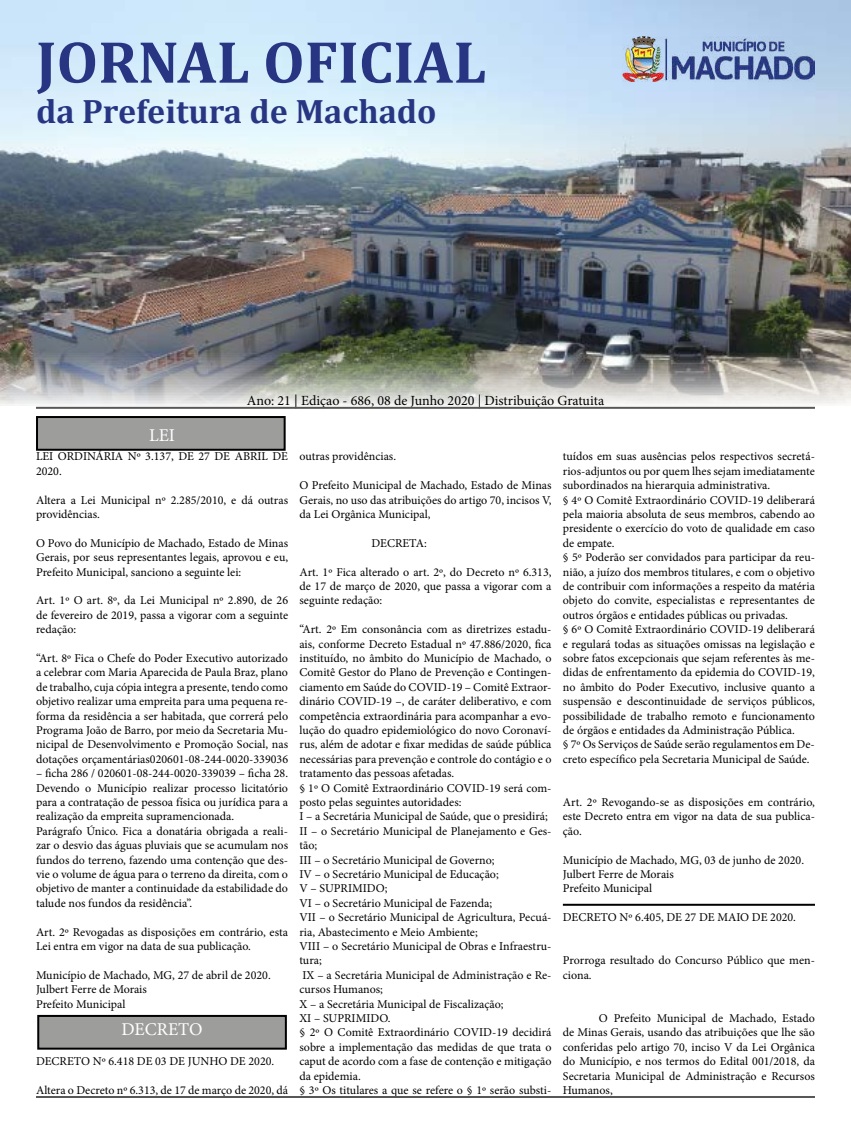
<style>
.page{position:relative;width:851px;height:1134px;background:#fff}
.page>*{position:absolute;margin:0;border:0;box-sizing:border-box;transform-origin:0 0}
.t1{font:700 60px "Cambria";color:#283583}
.t2{font:700 34px "Cambria";color:#283583}
.t3{font:18px "Minion Pro";color:#fff}
.t4{font:14px "Minion Pro";color:#000}
.t5{font:12px/14.4px "Minion Pro";color:#000}
</style>
<div class="page">
<img style="left:0;top:0;width:850px;height:405px">
<img style="left:622px;top:36px;width:192px;height:45px">
<hr style="left:36px;top:407px;width:778px;height:2px;background:#575756">
<div style="left:37px;top:417px;width:247px;height:33px;background:#9d9d9c"></div>
<div style="left:36px;top:416px;width:249px;height:35px;border:2px solid #000"></div>
<div style="left:38px;top:1016px;width:248px;height:33px;background:#9d9d9c"></div>
<div style="left:37px;top:1015px;width:250px;height:35px;border:2px solid #000"></div>
<hr style="left:36px;top:1096px;width:778px;height:2px;background:#575756">
<hr style="left:562px;top:904px;width:252px;height:2px;background:#000">
<h1 class="t1" style="left:36px;top:20px;width:452px">JORNAL OFICIAL</h1>
<h2 class="t2" style="left:36px;top:88px;width:402px">da Prefeitura de Machado</h2>
<h3 class="t3" style="left:149px;top:423px;width:28px">LEI</h3>
<p class="t4" style="left:247px;top:391px;width:359px">Ano: 21 | Ediçao - 686, 08 de Junho 2020 | Distribuição Gratuita</p>
<p class="t5" style="left:36px;top:449px;width:253px">LEI ORDINÁRIA Nº 3.137, DE 27 DE ABRIL DE<br>2020.</p>
<p class="t5" style="left:36px;top:492px;width:253px">Altera a Lei Municipal nº 2.285/2010, e dá outras providências.</p>
<p class="t5" style="left:36px;top:536px;width:253px;text-align:justify">O Povo do Município de Machado, Estado de Minas Gerais, por seus representantes legais, aprovou e eu, Prefeito Municipal, sanciono a seguinte lei:</p>
<p class="t5" style="left:36px;top:593px;width:253px;text-align:justify">Art. 1º O art. 8º, da Lei Municipal nº 2.890, de 26 de fevereiro de 2019, passa a vigorar com a seguinte redação:</p>
<p class="t5" style="left:36px;top:651px;width:253px;text-align:justify">“Art. 8º Fica o Chefe do Poder Executivo autorizado a celebrar com Maria Aparecida de Paula Braz, plano de trabalho, cuja cópia integra a presente, tendo como objetivo realizar uma empreita para uma pequena re&shy;forma da residência a ser habitada, que correrá pelo Programa João de Barro, por meio da Secretaria Mu&shy;nicipal de Desenvolvimento e Promoção Social, nas dotações orçamentárias020601-08-244-0020-339036</p>
<p class="t5" style="left:36px;top:766px;width:253px">– ficha 286 / 020601-08-244-0020-339039 – ficha 28.<br>Devendo o Município realizar processo licitatório para a contratação de pessoa física ou jurídica para a realização da empreita supramencionada.<br>Parágrafo Único. Fica a donatária obrigada a reali&shy;zar o desvio das águas pluviais que se acumulam nos fundos do terreno, fazendo uma contenção que des&shy;vie o volume de água para o terreno da direita, com o objetivo de manter a continuidade da estabilidade do talude nos fundos da residência”.</p>
<p class="t5" style="left:36px;top:924px;width:253px">Art. 2º Revogadas as disposições em contrário, esta<br>Lei entra em vigor na data de sua publicação.</p>
<p class="t5" style="left:36px;top:968px;width:236px">Município de Machado, MG, 27 de abril de 2020.<br>Julbert Ferre de Morais<br>Prefeito Municipal</p>
<h3 class="t3" style="left:121px;top:1017px;width:82px">DECRETO</h3>
<p class="t5" style="left:36px;top:1054px;width:240px">DECRETO Nº 6.418 DE 03 DE JUNHO DE 2020.</p>
<p class="t5" style="left:36px;top:1083px;width:253px">Altera o Decreto nº 6.313, de 17 de março de 2020, dá</p>
<p class="t5" style="left:299px;top:449px;width:98px">outras providências.</p>
<p class="t5" style="left:299px;top:478px;width:253px;text-align:justify">O Prefeito Municipal de Machado, Estado de Minas Gerais, no uso das atribuições do artigo 70, incisos V, da Lei Orgânica Municipal,</p>
<p class="t5" style="left:371px;top:536px;width:57px">DECRETA:</p>
<p class="t5" style="left:299px;top:564px;width:253px;text-align:justify">Art. 1º Fica alterado o art. 2º, do Decreto nº 6.313, de 17 de março de 2020, que passa a vigorar com a seguinte redação:</p>
<p class="t5" style="left:299px;top:622px;width:253px">“Art. 2º Em consonância com as diretrizes estadu&shy;ais, conforme Decreto Estadual nº 47.886/2020, fica instituído, no âmbito do Município de Machado, o Comitê Gestor do Plano de Prevenção e Contingen&shy;ciamento em Saúde do COVID-19 – Comitê Extraor&shy;dinário COVID-19 –, de caráter deliberativo, e com competência extraordinária para acompanhar a evo&shy;lução do quadro epidemiológico do novo Coronaví&shy;rus, além de adotar e fixar medidas de saúde pública necessárias para prevenção e controle do contágio e o tratamento das pessoas afetadas.<br>§ 1º O Comitê Extraordinário COVID-19 será com&shy;posto pelas seguintes autoridades:<br>I – a Secretária Municipal de Saúde, que o presidirá; II – o Secretário Municipal de Planejamento e Ges&shy;tão;<br>III – o Secretário Municipal de Governo;<br>IV – o Secretário Municipal de Educação;<br>V – SUPRIMIDO;<br>VI – o Secretário Municipal de Fazenda;<br>VII – o Secretário Municipal de Agricultura, Pecuá&shy;ria, Abastecimento e Meio Ambiente;<br>VIII – o Secretário Municipal de Obras e Infraestru&shy;tura;<br>IX – a Secretária Municipal de Administração e Re&shy;cursos Humanos;<br>X – a Secretária Municipal de Fiscalização;<br>XI – SUPRIMIDO.<br>§ 2º O Comitê Extraordinário COVID-19 decidirá sobre a implementação das medidas de que trata o caput de acordo com a fase de contenção e mitigação da epidemia.<br>§ 3º Os titulares a que se refere o § 1º serão substi-</p>
<p class="t5" style="left:562px;top:449px;width:253px">tuídos em suas ausências pelos respectivos secretá&shy;rios-adjuntos ou por quem lhes sejam imediatamente subordinados na hierarquia administrativa.<br>§ 4º O Comitê Extraordinário COVID-19 deliberará pela maioria absoluta de seus membros, cabendo ao presidente o exercício do voto de qualidade em caso de empate.<br>§ 5º Poderão ser convidados para participar da reu&shy;nião, a juízo dos membros titulares, e com o objetivo de contribuir com informações a respeito da matéria objeto do convite, especialistas e representantes de outros órgãos e entidades públicas ou privadas.<br>§ 6º O Comitê Extraordinário COVID-19 deliberará e regulará todas as situações omissas na legislação e sobre fatos excepcionais que sejam referentes às me&shy;didas de enfrentamento da epidemia do COVID-19, no âmbito do Poder Executivo, inclusive quanto a suspensão e descontinuidade de serviços públicos, possibilidade de trabalho remoto e funcionamento de órgãos e entidades da Administração Pública.<br>§ 7º Os Serviços de Saúde serão regulamentos em De&shy;creto específico pela Secretaria Municipal de Saúde.</p>
<p class="t5" style="left:562px;top:795px;width:253px;text-align:justify">Art. 2º Revogando-se as disposições em contrário, este Decreto entra em vigor na data de sua publica&shy;ção.</p>
<p class="t5" style="left:562px;top:852px;width:243px">Município de Machado, MG, 03 de junho de 2020.<br>Julbert Ferre de Morais<br>Prefeito Municipal</p>
<p class="t5" style="left:562px;top:910px;width:235px">DECRETO Nº 6.405, DE 27 DE MAIO DE 2020.</p>
<p class="t5" style="left:562px;top:953px;width:253px">Prorroga resultado do Concurso Público que men&shy;ciona.</p>
<p class="t5" style="left:562px;top:1011px;width:253px;text-align:justify;text-indent:36px">O Prefeito Municipal de Machado, Estado de Minas Gerais, usando das atribuições que lhe são conferidas pelo artigo 70, inciso V da Lei Orgânica do Município, e nos termos do Edital 001/2018, da Secretaria Municipal de Administração e Recursos Humanos,</p>
</div>
